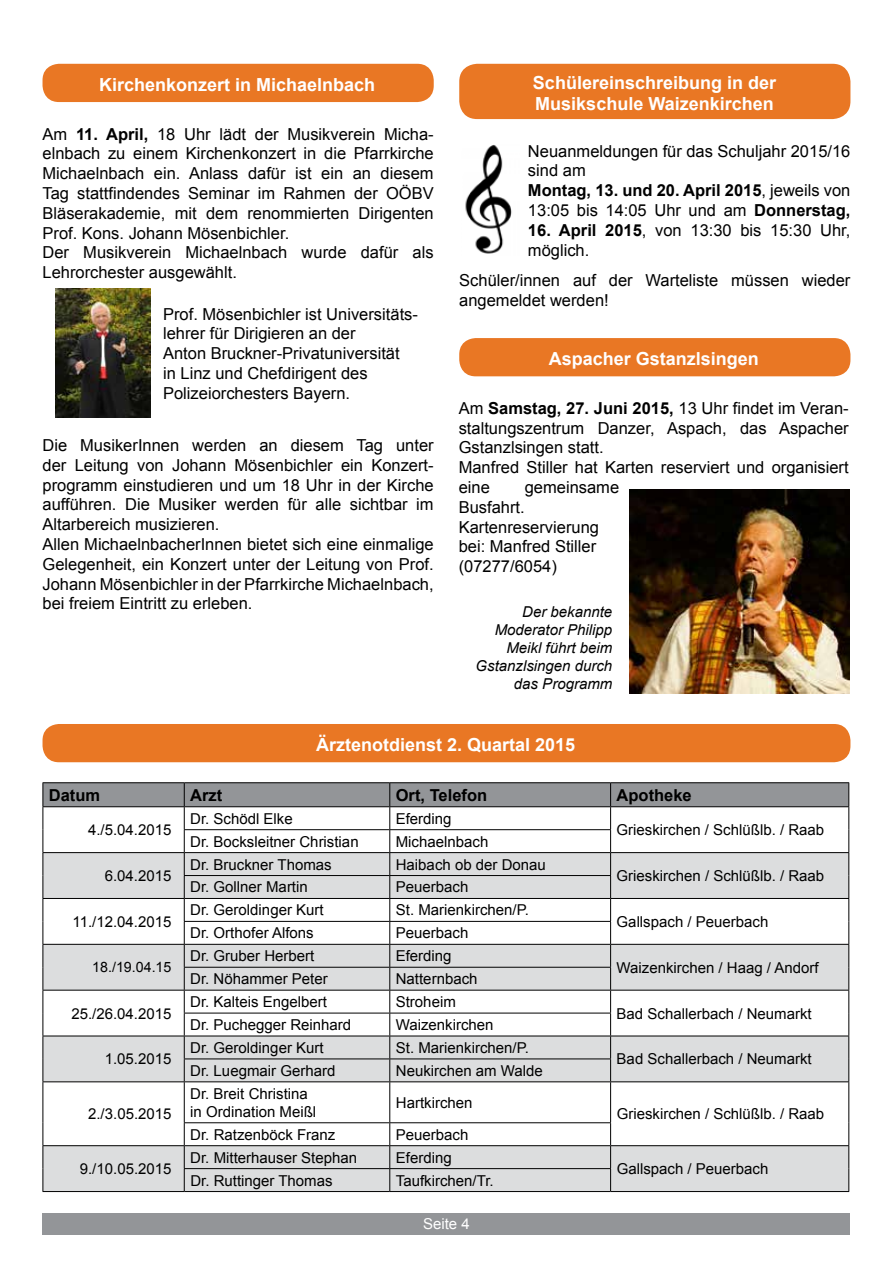
<style>
.page{position:relative;width:893px;height:1263px;background:#fff}
.page>*{position:absolute;margin:0;border:0;box-sizing:border-box;transform-origin:0 0}
.t1{font:700 18px/21.6px "Arial";color:#fff}
.t2{font:16.5px/19.8px "Arial";color:#000}
.t3{font:700 16.5px "Arial";color:#000}
.t4{font:15px/18px "Arial";color:#000}
.t5{font:italic 15px/18px "Arial";color:#000;text-align:right}
.t6{font:15px "Arial";color:#fff}
.t7{font:14.25px "Arial";color:#000}
.s1{font-weight:700}
</style>
<div class="page">
<div style="left:43px;top:1213px;width:807px;height:21px;background:#939598"></div>
<img style="left:55px;top:288px;width:95px;height:130px">
<img style="left:465px;top:145px;width:47px;height:109px">
<svg style="left:44px;top:1082px;width:804px;height:109px"></svg>
<hr style="left:43px;top:782px;width:141px;height:1px;background:#000">
<hr style="left:184px;top:782px;width:206px;height:1px;background:#000">
<hr style="left:390px;top:782px;width:221px;height:1px;background:#000">
<hr style="left:611px;top:782px;width:238px;height:1px;background:#000">
<hr style="left:43px;top:1081px;width:141px;height:1px;background:#000">
<hr style="left:43px;top:1082px;width:1px;height:41px;background:#000">
<hr style="left:43px;top:1145px;width:141px;height:1px;background:#000">
<svg style="left:43px;top:1123px;width:1px;height:68px"></svg>
<hr style="left:43px;top:1191px;width:141px;height:1px;background:#000">
<hr style="left:611px;top:1081px;width:238px;height:1px;background:#000">
<hr style="left:848px;top:1082px;width:1px;height:41px;background:#000">
<hr style="left:611px;top:1145px;width:238px;height:1px;background:#000">
<svg style="left:848px;top:1123px;width:1px;height:68px"></svg>
<hr style="left:611px;top:1191px;width:238px;height:1px;background:#000">
<svg style="left:43px;top:783px;width:806px;height:298px"></svg>
<hr style="left:184px;top:1081px;width:206px;height:1px;background:#000">
<hr style="left:184px;top:1082px;width:1px;height:40px;background:#000">
<hr style="left:390px;top:1081px;width:221px;height:1px;background:#000">
<hr style="left:389px;top:1082px;width:1px;height:40px;background:#000">
<hr style="left:610px;top:1082px;width:1px;height:40px;background:#000">
<hr style="left:184px;top:1122px;width:206px;height:1px;background:#000">
<hr style="left:390px;top:1122px;width:221px;height:1px;background:#000">
<hr style="left:184px;top:1145px;width:206px;height:1px;background:#000">
<hr style="left:390px;top:1145px;width:221px;height:1px;background:#000">
<hr style="left:184px;top:1168px;width:206px;height:1px;background:#000">
<svg style="left:184px;top:1123px;width:1px;height:68px"></svg>
<hr style="left:390px;top:1168px;width:221px;height:1px;background:#000">
<svg style="left:389px;top:1123px;width:1px;height:68px"></svg>
<svg style="left:610px;top:1123px;width:1px;height:68px"></svg>
<hr style="left:184px;top:1191px;width:206px;height:1px;background:#000">
<hr style="left:390px;top:1191px;width:221px;height:1px;background:#000">
<img style="left:629px;top:490px;width:221px;height:204px">
<div style="left:459px;top:64px;width:391px;height:55px;background:#e97724;border-radius:18px"></div>
<div style="left:43px;top:64px;width:391px;height:38px;background:#e97724;border-radius:16px"></div>
<div style="left:459px;top:338px;width:391px;height:38px;background:#e97724;border-radius:16px"></div>
<div style="left:43px;top:724px;width:807px;height:38px;background:#e97724;border-radius:16px"></div>
<p class="t1" style="left:99px;top:74px;width:278px">Kirchenkonzert in Michaelnbach</p>
<p class="t2" style="left:43px;top:124px;width:393px">Am <span class="s1">11. April,</span> 18 Uhr lädt der Musikverein Micha&shy;elnbach zu einem Kirchenkonzert in die Pfarrkirche Michaelnbach ein. Anlass dafür ist ein an diesem Tag stattfindendes Seminar im Rahmen der OÖBV Bläserakademie, mit dem renommierten Dirigenten Prof. Kons. Johann Mösenbichler.<br>Der Musikverein Michaelnbach wurde dafür als Lehrorchester ausgewählt.</p>
<p class="t2" style="left:163px;top:304px;width:256px">Prof. Mösenbichler ist Universitäts&shy;lehrer für Dirigieren an der<br>Anton Bruckner-Privatuniversität<br>in Linz und Chefdirigent des<br>Polizeiorchesters Bayern.</p>
<p class="t2" style="left:43px;top:435px;width:393px">Die MusikerInnen werden an diesem Tag unter der Leitung von Johann Mösenbichler ein Konzert&shy;programm einstudieren und um 18 Uhr in der Kirche aufführen. Die Musiker werden für alle sichtbar im Altarbereich musizieren.<br>Allen MichaelnbacherInnen bietet sich eine einmalige Gelegenheit, ein Konzert unter der Leitung von Prof.<br>Johann Mösenbichler in der Pfarrkirche Michaelnbach, bei freiem Eintritt zu erleben.</p>
<p class="t1" style="left:533px;top:72px;width:245px">Schülereinschreibung in der<br>Musikschule Waizenkirchen</p>
<p class="t2" style="left:528px;top:141px;width:324px">Neuanmeldungen für das Schuljahr 2015/16 sind am<br><span class="s1">Montag, 13. und 20. April 2015</span>, jeweils von<br>13:05 bis 14:05 Uhr und am <span class="s1">Donnerstag,</span></p>
<p class="t2" style="left:528px;top:220px;width:324px"><span class="s1">16. April 2015</span>, von 13:30 bis 15:30 Uhr, möglich.</p>
<p class="t2" style="left:459px;top:271px;width:393px">Schüler/innen auf der Warteliste müssen wieder angemeldet werden!</p>
<p class="t1" style="left:549px;top:349px;width:212px">Aspacher Gstanzlsingen</p>
<p class="t2" style="left:459px;top:398px;width:392px">Am <span class="s1">Samstag, 27. Juni 2015,</span> 13 Uhr findet im Veran&shy;staltungszentrum Danzer, Aspach, das Aspacher Gstanzlsingen statt.<br>Manfred Stiller hat Karten reserviert und organisiert eine</p>
<p class="t2" style="left:525px;top:478px;width:96px">gemeinsame</p>
<p class="t2" style="left:459px;top:497px;width:142px">Busfahrt.<br>Kartenreservierung bei: Manfred Stiller (07277/6054)</p>
<p class="t5" style="left:476px;top:603px;width:138px">Der bekannte<br>Moderator Philipp<br>Meikl führt beim<br>Gstanzlsingen durch das Programm</p>
<p class="t1" style="left:316px;top:735px;width:261px">Ärztenotdienst 2. Quartal 2015</p>
<p class="t3" style="left:49px;top:784px;width:53px">Datum</p>
<p class="t3" style="left:190px;top:784px;width:34px">Arzt</p>
<p class="t3" style="left:396px;top:784px;width:93px">Ort, Telefon</p>
<p class="t3" style="left:617px;top:784px;width:77px">Apotheke</p>
<p class="t4" style="left:88px;top:821px;width:85px">4./5.04.2015</p>
<p class="t4" style="left:190px;top:809px;width:104px">Dr. Schödl Elke</p>
<p class="t4" style="left:396px;top:809px;width:57px">Eferding</p>
<p class="t4" style="left:617px;top:821px;width:209px">Grieskirchen / Schlüßlb. / Raab</p>
<p class="t4" style="left:190px;top:832px;width:170px">Dr. Bocksleitner Christian</p>
<p class="t4" style="left:396px;top:832px;width:94px">Michaelnbach</p>
<p class="t4" style="left:105px;top:867px;width:68px">6.04.2015</p>
<p class="t4" style="left:190px;top:855px;width:143px">Dr. Bruckner Thomas</p>
<p class="t4" style="left:396px;top:855px;width:152px">Haibach ob der Donau</p>
<p class="t4" style="left:190px;top:878px;width:119px">Dr. Gollner Martin</p>
<p class="t4" style="left:396px;top:878px;width:74px">Peuerbach</p>
<p class="t4" style="left:617px;top:867px;width:209px">Grieskirchen / Schlüßlb. / Raab</p>
<p class="t4" style="left:73px;top:913px;width:100px">11./12.04.2015</p>
<p class="t4" style="left:190px;top:901px;width:135px">Dr. Geroldinger Kurt</p>
<p class="t4" style="left:396px;top:901px;width:135px">St. Marienkirchen/P.</p>
<p class="t4" style="left:190px;top:924px;width:125px">Dr. Orthofer Alfons</p>
<p class="t4" style="left:396px;top:924px;width:74px">Peuerbach</p>
<p class="t4" style="left:617px;top:913px;width:153px">Gallspach / Peuerbach</p>
<p class="t7" style="left:92px;top:958px;width:81px">18./19.04.15</p>
<p class="t4" style="left:190px;top:947px;width:126px">Dr. Gruber Herbert</p>
<p class="t4" style="left:396px;top:947px;width:57px">Eferding</p>
<p class="t4" style="left:190px;top:970px;width:139px">Dr. Nöhammer Peter</p>
<p class="t4" style="left:396px;top:970px;width:83px">Natternbach</p>
<p class="t4" style="left:617px;top:958px;width:204px">Waizenkirchen / Haag / Andorf</p>
<p class="t4" style="left:71px;top:1004px;width:102px">25./26.04.2015</p>
<p class="t4" style="left:190px;top:993px;width:138px">Dr. Kalteis Engelbert</p>
<p class="t4" style="left:396px;top:993px;width:62px">Stroheim</p>
<p class="t4" style="left:190px;top:1016px;width:162px">Dr. Puchegger Reinhard</p>
<p class="t4" style="left:396px;top:1016px;width:99px">Waizenkirchen</p>
<p class="t4" style="left:617px;top:1004px;width:197px">Bad Schallerbach / Neumarkt</p>
<p class="t4" style="left:105px;top:1050px;width:68px">1.05.2015</p>
<p class="t4" style="left:190px;top:1039px;width:135px">Dr. Geroldinger Kurt</p>
<p class="t4" style="left:396px;top:1039px;width:135px">St. Marienkirchen/P.</p>
<p class="t4" style="left:190px;top:1062px;width:147px">Dr. Luegmair Gerhard</p>
<p class="t4" style="left:396px;top:1062px;width:148px">Neukirchen am Walde</p>
<p class="t4" style="left:617px;top:1050px;width:197px">Bad Schallerbach / Neumarkt</p>
<p class="t4" style="left:88px;top:1105px;width:85px">2./3.05.2015</p>
<p class="t4" style="left:190px;top:1085px;width:127px">Dr. Breit Christina in Ordination Meißl</p>
<p class="t4" style="left:396px;top:1094px;width:78px">Hartkirchen</p>
<p class="t4" style="left:617px;top:1105px;width:209px">Grieskirchen / Schlüßlb. / Raab</p>
<p class="t4" style="left:190px;top:1125px;width:147px">Dr. Ratzenböck Franz</p>
<p class="t4" style="left:396px;top:1125px;width:74px">Peuerbach</p>
<p class="t4" style="left:80px;top:1160px;width:93px">9./10.05.2015</p>
<p class="t4" style="left:190px;top:1148px;width:168px">Dr. Mitterhauser Stephan</p>
<p class="t4" style="left:396px;top:1148px;width:57px">Eferding</p>
<p class="t4" style="left:190px;top:1171px;width:144px">Dr. Ruttinger Thomas</p>
<p class="t4" style="left:396px;top:1171px;width:99px">Taufkirchen/Tr.</p>
<p class="t4" style="left:617px;top:1160px;width:153px">Gallspach / Peuerbach</p>
<p class="t6" style="left:423px;top:1214px;width:48px">Seite 4</p>
</div>
